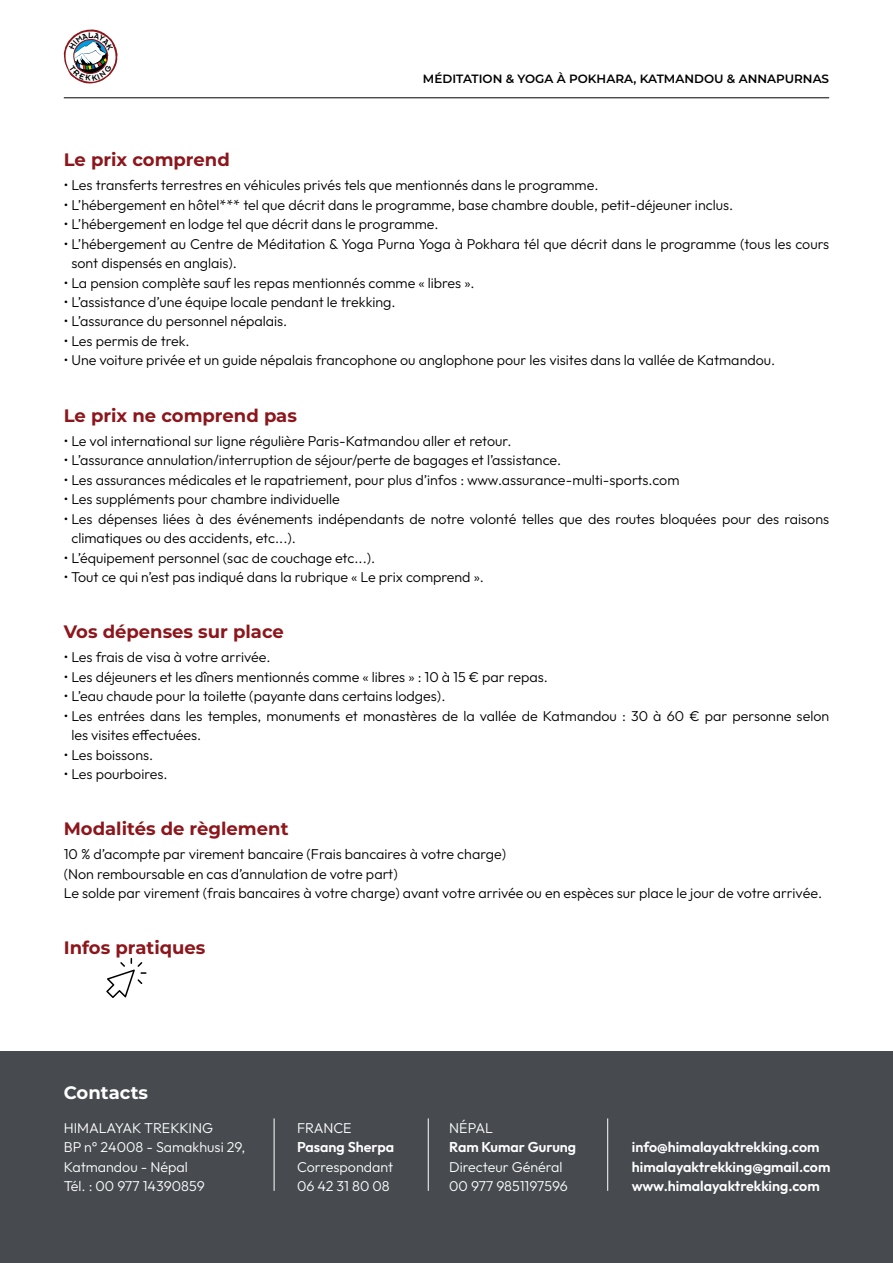
<style>
.page{position:relative;width:893px;height:1263px;background:#fff}
.page>*{position:absolute;margin:0;border:0;box-sizing:border-box;transform-origin:0 0}
.t1{font:700 18px "Montserrat";color:#8c161b}
.t2{font:700 18px "Montserrat";color:#fff}
.t3{font:300 14.25px/19.5px "Outfit";color:#000}
.t4{font:300 14.25px/19.5px "Outfit";color:#fff}
.t5{font:600 14.25px/19.5px "Outfit";color:#fff}
.t6{font:600 12px "Montserrat";color:#000}
</style>
<div class="page">
<hr style="left:64px;top:98px;width:765px;height:1px;background:#000">
<svg style="left:106px;top:958px;width:40px;height:40px"></svg>
<div style="left:0;top:1051px;width:893px;height:212px;background:#474b4f"></div>
<hr style="left:428px;top:1118px;width:1px;height:73px;background:#fff">
<hr style="left:274px;top:1118px;width:1px;height:73px;background:#fff">
<hr style="left:607px;top:1118px;width:1px;height:73px;background:#fff">
<svg style="left:64px;top:29px;width:54px;height:55px"></svg>
<p class="t6" style="left:423px;top:71px;width:408px">MÉDITATION &amp; YOGA À POKHARA, KATMANDOU &amp; ANNAPURNAS</p>
<p class="t1" style="left:64px;top:147px;width:168px">Le prix comprend</p>
<p class="t3" style="left:64px;top:175px;width:536px">• Les transferts terrestres en véhicules privés tels que mentionnés dans le programme.</p>
<p class="t3" style="left:64px;top:195px;width:671px">• L’hébergement en hôtel*** tel que décrit dans le programme, base chambre double, petit-déjeuner inclus.</p>
<p class="t3" style="left:64px;top:214px;width:376px">• L’hébergement en lodge tel que décrit dans le programme.</p>
<p class="t3" style="left:71px;top:234px;width:759px;text-indent:-8px">• L’hébergement au Centre de Méditation &amp; Yoga Purna Yoga à Pokhara tél que décrit dans le programme (tous les cours sont dispensés en anglais).</p>
<p class="t3" style="left:64px;top:273px;width:412px">• La pension complète sauf les repas mentionnés comme « libres ».</p>
<p class="t3" style="left:64px;top:292px;width:333px">• L’assistance d’une équipe locale pendant le trekking.</p>
<p class="t3" style="left:64px;top:312px;width:225px">• L’assurance du personnel népalais.</p>
<p class="t3" style="left:64px;top:331px;width:127px">• Les permis de trek.</p>
<p class="t3" style="left:64px;top:351px;width:713px">• Une voiture privée et un guide népalais francophone ou anglophone pour les visites dans la vallée de Katmandou.</p>
<p class="t1" style="left:64px;top:402px;width:235px">Le prix ne comprend pas</p>
<p class="t3" style="left:64px;top:431px;width:449px">• Le vol international sur ligne régulière Paris-Katmandou aller et retour.</p>
<p class="t3" style="left:64px;top:450px;width:499px">• L’assurance annulation/interruption de séjour/perte de bagages et l’assistance.</p>
<p class="t3" style="left:64px;top:470px;width:617px">• Les assurances médicales et le rapatriement, pour plus d’infos : www.assurance-multi-sports.com</p>
<p class="t3" style="left:64px;top:489px;width:278px">• Les suppléments pour chambre individuelle</p>
<p class="t3" style="left:71px;top:509px;width:759px;text-indent:-8px">• Les dépenses liées à des événements indépendants de notre volonté telles que des routes bloquées pour des raisons climatiques ou des accidents, etc...).</p>
<p class="t3" style="left:64px;top:548px;width:313px">• L’équipement personnel (sac de couchage etc...).</p>
<p class="t3" style="left:64px;top:567px;width:422px">• Tout ce qui n’est pas indiqué dans la rubrique « Le prix comprend ».</p>
<p class="t1" style="left:64px;top:619px;width:222px">Vos dépenses sur place</p>
<p class="t3" style="left:64px;top:647px;width:208px">• Les frais de visa à votre arrivée.</p>
<p class="t3" style="left:64px;top:667px;width:486px">• Les déjeuners et les dîners mentionnés comme « libres » : 10 à 15 € par repas.</p>
<p class="t3" style="left:64px;top:686px;width:383px">• L’eau chaude pour la toilette (payante dans certains lodges).</p>
<p class="t3" style="left:71px;top:706px;width:759px;text-indent:-8px">• Les entrées dans les temples, monuments et monastères de la vallée de Katmandou : 30 à 60 € par personne selon les visites effectuées.</p>
<p class="t3" style="left:64px;top:745px;width:91px">• Les boissons.</p>
<p class="t3" style="left:64px;top:764px;width:105px">• Les pourboires.</p>
<p class="t1" style="left:64px;top:816px;width:226px">Modalités de règlement</p>
<p class="t3" style="left:64px;top:844px;width:760px">10 % d’acompte par virement bancaire (Frais bancaires à votre charge)<br>(Non remboursable en cas d’annulation de votre part)<br>Le solde par virement (frais bancaires à votre charge) avant votre arrivée ou en espèces sur place le jour de votre arrivée.</p>
<p class="t1" style="left:64px;top:935px;width:143px">Infos pratiques</p>
<p class="t2" style="left:64px;top:1079px;width:86px">Contacts</p>
<p class="t4" style="left:64px;top:1118px;width:183px">HIMALAYAK TREKKING<br>BP n° 24008 - Samakhusi 29,<br>Katmandou - Népal<br>Tél. : 00 977 14390859</p>
<p class="t4" style="left:297px;top:1118px;width:56px">FRANCE</p>
<p class="t5" style="left:297px;top:1137px;width:99px">Pasang Sherpa</p>
<p class="t4" style="left:297px;top:1157px;width:98px">Correspondant<br>06 42 31 80 08</p>
<p class="t4" style="left:449px;top:1118px;width:45px">NÉPAL</p>
<p class="t5" style="left:449px;top:1137px;width:128px">Ram Kumar Gurung</p>
<p class="t4" style="left:449px;top:1157px;width:120px">Directeur Général<br>00 977 9851197596</p>
<p class="t5" style="left:632px;top:1137px;width:200px">info@himalayaktrekking.com himalayaktrekking@gmail.com www.himalayaktrekking.com</p>
</div>
